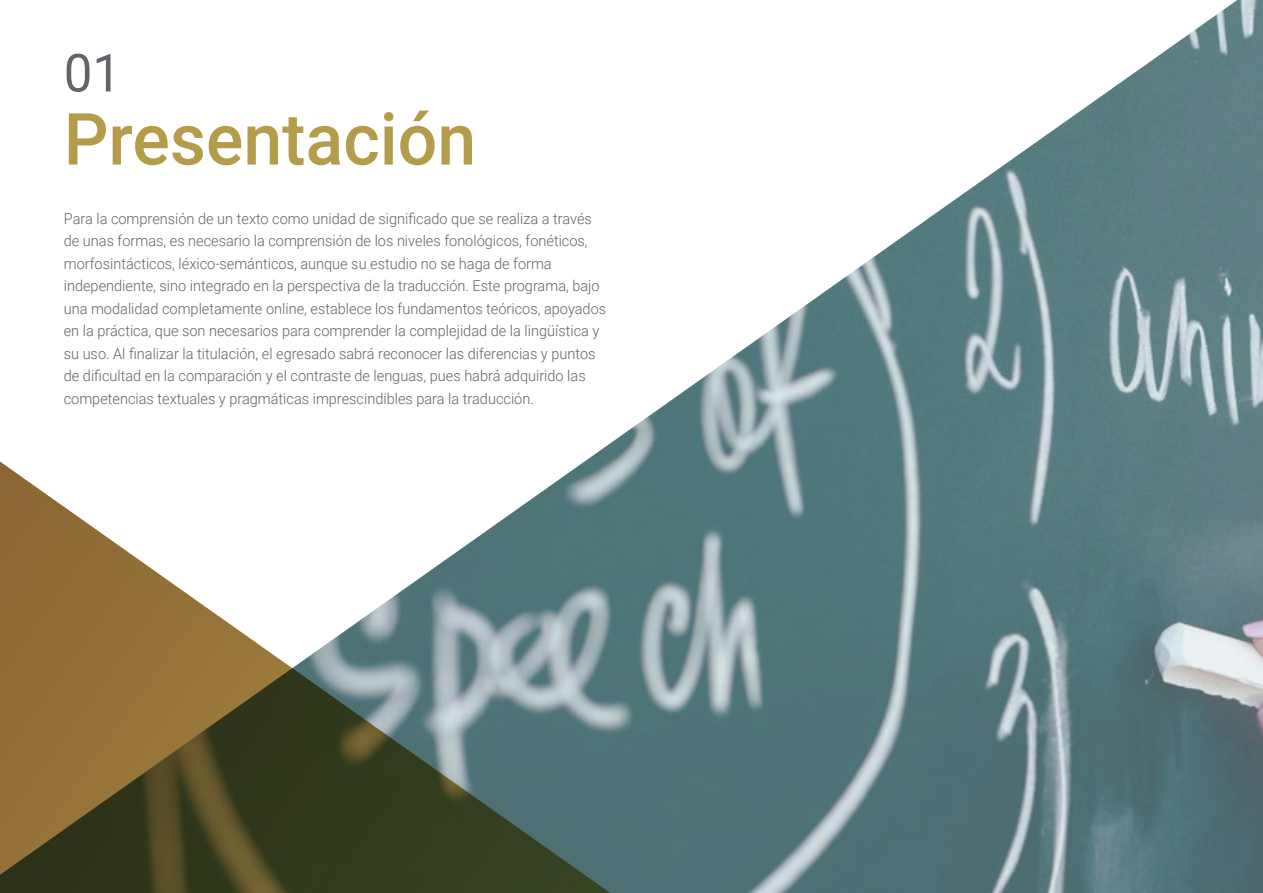
<style>
.page{position:relative;width:1263px;height:893px;background:#fff}
.page>*{position:absolute;margin:0;border:0;box-sizing:border-box;transform-origin:0 0}
.t1{font:500 72px "Roboto";color:#b49c4b}
.t2{font:52.5px "Roboto";color:#61646a}
.t3{font:300 15px/22.5px "Roboto";color:#61646a}
</style>
<div class="page">
<img style="left:606px;top:0;width:657px;height:893px">
<svg style="left:0;top:446px;width:640px;height:447px"></svg>
<h2 class="t2" style="left:64px;top:36px;width:59px">01</h2>
<h1 class="t1" style="left:64px;top:89px;width:414px">Presentación</h1>
<p class="t3" style="left:64px;top:207px;width:544px">Para la comprensión de un texto como unidad de significado que se realiza a través de unas formas, es necesario la comprensión de los niveles fonológicos, fonéticos, morfosintácticos, léxico-semánticos, aunque su estudio no se haga de forma independiente, sino integrado en la perspectiva de la traducción. Este programa, bajo una modalidad completamente online, establece los fundamentos teóricos, apoyados en la práctica, que son necesarios para comprender la complejidad de la lingüística y su uso. Al finalizar la titulación, el egresado sabrá reconocer las diferencias y puntos de dificultad en la comparación y el contraste de lenguas, pues habrá adquirido las competencias textuales y pragmáticas imprescindibles para la traducción.</p>
</div>
